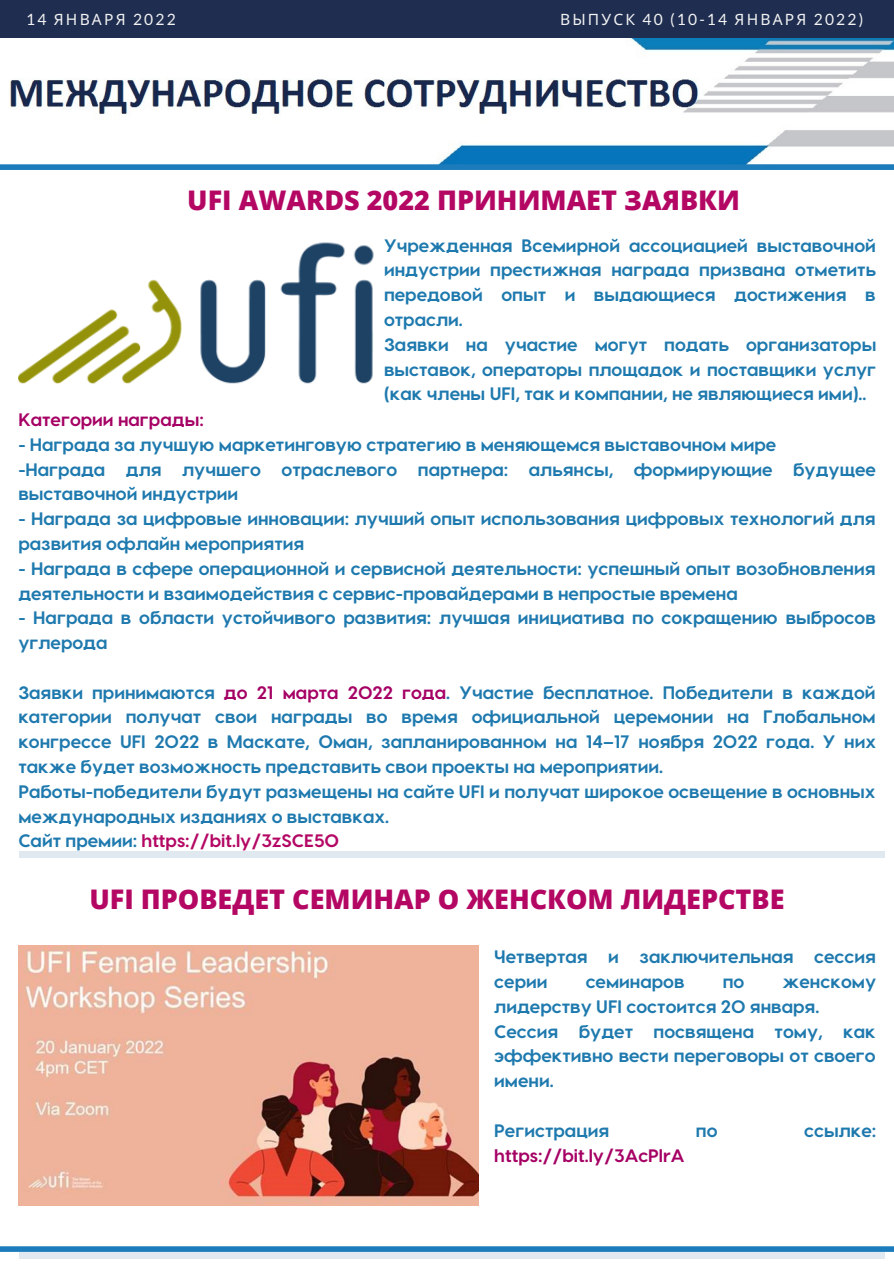
<style>
.page{position:relative;width:894px;height:1264px;background:#fff}
.page>*{position:absolute;margin:0;border:0;box-sizing:border-box;transform-origin:0 0}
.t1{font:800 27px "Open Sans";color:#b40764}
.t2{font:700 18px/24.8px "Visby CF";color:#1e79ae}
.t3{font:700 18px "Visby CF";color:#a50064}
.t4{font:700 18px "Visby CF";color:#b40764}
.t5{font:15.6px "Lato";letter-spacing:.14em;color:#f2f2f2}
.s1{font-family:"Noto Sans"}
.s2{color:#a50064}
.s3{color:#1e79ae}
</style>
<div class="page">
<img style="left:10px;top:38px;width:883px;height:126px">
<div style="left:0;top:0;width:893px;height:38px;background:#1e2d50"></div>
<div style="left:0;top:164px;width:893px;height:6px;background:#1b7bbb"></div>
<div style="left:0;top:1246px;width:893px;height:5px;background:#1b7bbb"></div>
<img style="left:18px;top:242px;width:356px;height:142px">
<div style="left:19px;top:1251px;width:865px;height:7px;background:#e0e8f0"></div>
<div style="left:19px;top:851px;width:865px;height:7px;background:#e0e8f0"></div>
<img style="left:18px;top:945px;width:461px;height:259px">
<p class="t5" style="left:26px;top:10px;width:151px">14 <span class="s1">ЯНВАРЯ</span> 2022</p>
<p class="t5" style="left:560px;top:10px;width:305px"><span class="s1">ВЫПУСК</span> 40 (10-14 <span class="s1">ЯНВАРЯ</span> 2022)</p>
<p class="t1" style="left:187px;top:181px;width:554px">UFI AWARDS 2022 ПРИНИМАЕТ ЗАЯВКИ</p>
<p class="t2" style="left:384px;top:232px;width:493px;text-align:justify">Учрежденная Всемирной ассоциацией выставочной индустрии престижная награда призвана отметить передовой опыт и выдающиеся достижения в отрасли.</p>
<p class="t2" style="left:384px;top:331px;width:493px;text-align:justify">Заявки на участие могут подать организаторы выставок, операторы площадок и поставщики услуг (как члены UFI, так и компании, не являющиеся ими)..</p>
<p class="t3" style="left:18px;top:408px;width:187px">Категории награды:</p>
<p class="t2" style="left:18px;top:431px;width:759px">- Награда за лучшую маркетинговую стратегию в меняющемся выставочном мире</p>
<p class="t2" style="left:18px;top:456px;width:858px">-Награда для лучшего отраслевого партнера: альянсы, формирующие будущее выставочной индустрии</p>
<p class="t2" style="left:18px;top:505px;width:858px">- Награда за цифровые инновации: лучший опыт использования цифровых технологий для развития офлайн мероприятия</p>
<p class="t2" style="left:18px;top:555px;width:858px">- Награда в сфере операционной и сервисной деятельности: успешный опыт возобновления деятельности и взаимодействия с сервис-провайдерами в непростые времена</p>
<p class="t2" style="left:18px;top:604px;width:858px">- Награда в области устойчивого развития: лучшая инициатива по сокращению выбросов углерода</p>
<p class="t2" style="left:18px;top:679px;width:858px;text-align:justify">Заявки принимаются <span class="s2">до 21 марта 2022 года</span>. Участие бесплатное. Победители в каждой категории получат свои награды во время официальной церемонии на Глобальном конгрессе UFI 2022 в Маскате, Оман, запланированном на 14–17 ноября 2022 года. У них также будет возможность представить свои проекты на мероприятии.</p>
<p class="t2" style="left:18px;top:778px;width:858px">Работы-победители будут размещены на сайте UFI и получат широкое освещение в основных международных изданиях о выставках.</p>
<p class="t4" style="left:18px;top:829px;width:322px"><span class="s3">Сайт премии:</span> https://bit.ly/3zSCE5O</p>
<p class="t1" style="left:89px;top:880px;width:696px">UFI ПРОВЕДЕТ СЕМИНАР О ЖЕНСКОМ ЛИДЕРСТВЕ</p>
<p class="t2" style="left:494px;top:943px;width:383px">Четвертая и заключительная сессия серии</p>
<p class="t2" style="left:494px;top:968px;width:383px;text-indent:288px">женскому лидерству UFI состоится 20 января.</p>
<p class="t2" style="left:494px;top:1017px;width:383px;text-align:justify">Сессия будет посвящена тому, как эффективно вести переговоры от своего имени.</p>
<p class="t2" style="left:494px;top:1116px;width:116px">Регистрация</p>
<p class="t2" style="left:695px;top:1116px;width:23px">по</p>
<p class="t2" style="left:803px;top:1116px;width:74px">ссылке:</p>
<p class="t3" style="left:494px;top:1143px;width:192px">https://bit.ly/3AcPlrA</p>
<p class="t2" style="left:585px;top:968px;width:100px">семинаров</p>
<p class="t2" style="left:722px;top:968px;width:23px">по</p>
</div>
